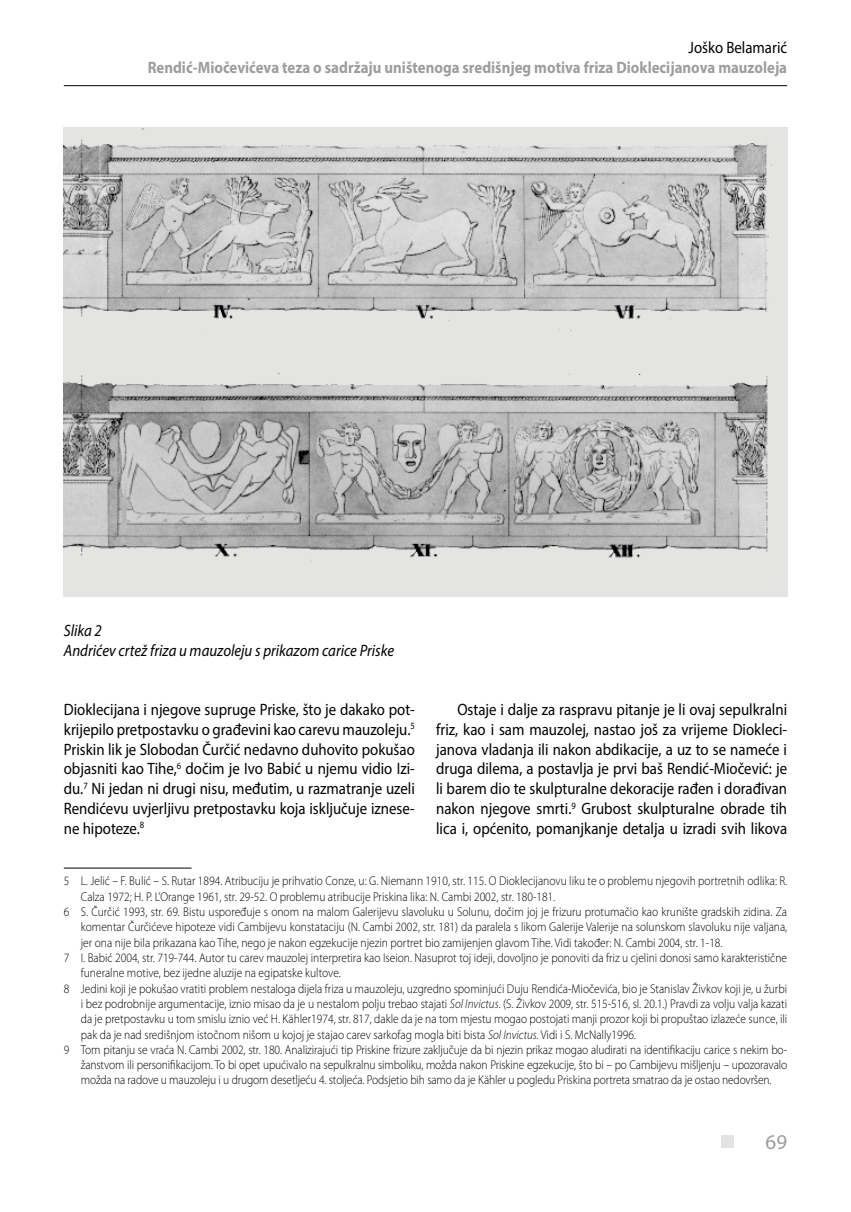
<style>
.page{position:relative;width:851px;height:1212px;background:#fff}
.page>*{position:absolute;margin:0;border:0;box-sizing:border-box;transform-origin:0 0}
.t1{font:21px "Myriad Pro";color:#9d9d9c}
.t2{font:16.5px/19.8px "Myriad Pro";color:#000;text-align:justify;scale:.9 1}
.t3{font:700 16.5px "Myriad Pro";color:#9d9d9c;scale:.9 1}
.t4{font:italic 16.5px/19.8px "Myriad Pro";color:#000;scale:.9 1}
.t5{font:300 12.75px "Myriad Pro";color:#000;scale:.9 1}
.s1{font-style:italic}
</style>
<div class="page">
<hr style="left:64px;top:85px;width:723px;height:1px;background:#000">
<div style="left:721px;top:1135px;width:12px;height:13px;background:#e3e3e3"></div>
<hr style="left:64px;top:868px;width:127px;height:1px;background:#000">
<img style="left:64px;top:128px;width:723px;height:468px">
<p class="t2" style="left:688px;top:37px;width:111px">Joško Belamarić</p>
<p class="t3" style="left:148px;top:56px;width:711px">Rendić-Miočevićeva teza o sadržaju uništenoga središnjeg motiva friza Dioklecijanova mauzoleja</p>
<p class="t4" style="left:64px;top:620px;width:368px">Slika 2<br>Andrićev crtež friza u mauzoleju s prikazom carice Priske</p>
<p class="t2" style="left:64px;top:699px;width:391px">Dioklecijana i njegove supruge Priske, što je dakako pot&shy;krijepilo pretpostavku o građevini kao carevu mauzoleju.<sup>5<br></sup>Priskin lik je Slobodan Čurčić nedavno duhovito pokušao objasniti kao Tihe,<sup>6</sup> dočim je Ivo Babić u njemu vidio Izi&shy;du.<sup>7</sup> Ni jedan ni drugi nisu, međutim, u razmatranje uzeli Rendićevu uvjerljivu pretpostavku koja isključuje iznese&shy;ne hipoteze.<sup>8</sup></p>
<p class="t2" style="left:436px;top:699px;width:391px;text-indent:21px">Ostaje i dalje za raspravu pitanje je li ovaj sepulkralni friz, kao i sam mauzolej, nastao još za vrijeme Diokleci&shy;janova vladanja ili nakon abdikacije, a uz to se nameće i druga dilema, a postavlja je prvi baš Rendić-Miočević: je li barem dio te skulpturalne dekoracije rađen i dorađivan nakon njegove smrti.<sup>9</sup> Grubost skulpturalne obrade tih lica i, općenito, pomanjkanje detalja u izradi svih likova</p>
<p class="t5" style="left:64px;top:874px;width:805px">5 L. Jelić – F. Bulić – S. Rutar 1894. Atribuciju je prihvatio Conze, u: G. Niemann 1910, str. 115. O Dioklecijanovu liku te o problemu njegovih portretnih odlika: R.</p>
<p class="t5" style="left:81px;top:889px;width:528px">Calza 1972; H. P. L’Orange 1961, str. 29-52. O problemu atribucije Priskina lika: N. Cambi 2002, str. 180-181.</p>
<p class="t5" style="left:64px;top:905px;width:805px">6 S. Čurčić 1993, str. 69. Bistu uspoređuje s onom na malom Galerijevu slavoluku u Solunu, dočim joj je frizuru protumačio kao krunište gradskih zidina. Za</p>
<p class="t5" style="left:81px;top:920px;width:786px">komentar Čurčićeve hipoteze vidi Cambijevu konstataciju (N. Cambi 2002, str. 181) da paralela s likom Galerije Valerije na solunskom slavoluku nije valjana,</p>
<p class="t5" style="left:81px;top:935px;width:714px">jer ona nije bila prikazana kao Tihe, nego je nakon egzekucije njezin portret bio zamijenjen glavom Tihe. Vidi također: N. Cambi 2004, str. 1-18.</p>
<p class="t5" style="left:64px;top:951px;width:805px">7 I. Babić 2004, str. 719-744. Autor tu carev mauzolej interpretira kao Iseion. Nasuprot toj ideji, dovoljno je ponoviti da friz u cjelini donosi samo karakteristične</p>
<p class="t5" style="left:81px;top:966px;width:290px">funeralne motive, bez ijedne aluzije na egipatske kultove.</p>
<p class="t5" style="left:64px;top:981px;width:805px">8 Jedini koji je pokušao vratiti problem nestaloga dijela friza u mauzoleju, uzgredno spominjući Duju Rendića-Miočevića, bio je Stanislav Živkov koji je, u žurbi</p>
<p class="t5" style="left:81px;top:996px;width:786px">i bez podrobnije argumentacije, iznio misao da je u nestalom polju trebao stajati <span class="s1">Sol Invictus</span>. (S. Živkov 2009, str. 515-516, sl. 20.1.) Pravdi za volju valja kazati</p>
<p class="t5" style="left:81px;top:1012px;width:786px">da je pretpostavku u tom smislu iznio već H. Kähler1974, str. 817, dakle da je na tom mjestu mogao postojati manji prozor koji bi propuštao izlazeće sunce, ili</p>
<p class="t5" style="left:81px;top:1027px;width:618px">pak da je nad središnjom istočnom nišom u kojoj je stajao carev sarkofag mogla biti bista <span class="s1">Sol Invictus.</span> Vidi i S. McNally1996.</p>
<p class="t5" style="left:64px;top:1042px;width:805px">9 Tom pitanju se vraća N. Cambi 2002, str. 180. Analizirajući tip Priskine frizure zaključuje da bi njezin prikaz mogao aludirati na identifikaciju carice s nekim bo-</p>
<p class="t5" style="left:81px;top:1058px;width:786px">žanstvom ili personifikacijom. To bi opet upućivalo na sepulkralnu simboliku, možda nakon Priskine egzekucije, što bi – po Cambijevu mišljenju – upozoravalo</p>
<p class="t5" style="left:81px;top:1073px;width:769px">možda na radove u mauzoleju i u drugom desetljeću 4. stoljeća. Podsjetio bih samo da je Kähler u pogledu Priskina portreta smatrao da je ostao nedovršen.</p>
<h1 class="t1" style="left:765px;top:1128px;width:23px">69</h1>
</div>
